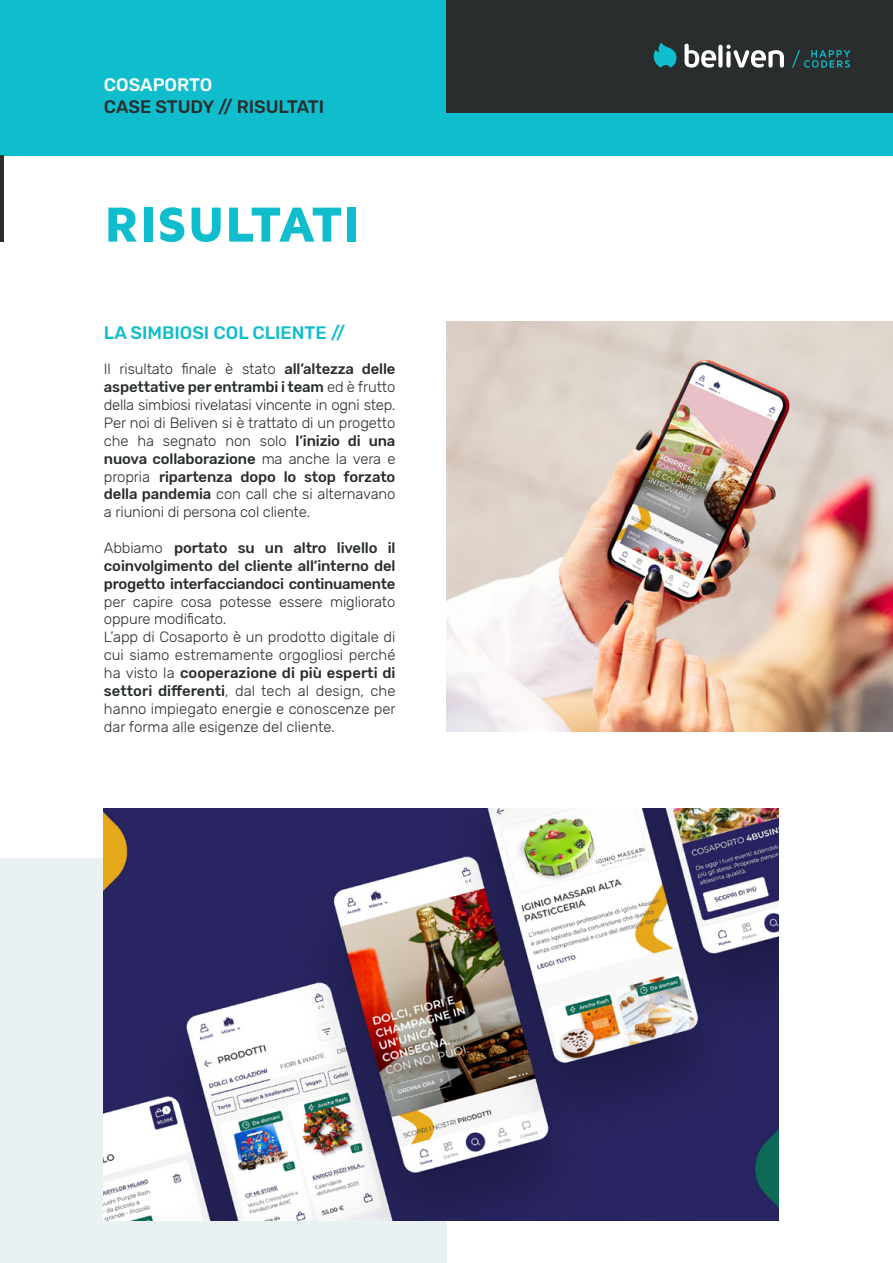
<style>
.page{position:relative;width:893px;height:1263px;background:#fff}
.page>*{position:absolute;margin:0;border:0;box-sizing:border-box;transform-origin:0 0}
.t1{font:900 51px "Maven Pro";letter-spacing:-.01em;color:#0fbdcc}
.t2{font:500 18px "Rubik";color:#0fbdcc}
.t3{font:500 18px "Rubik";color:#292d2e}
.t4{font:500 18px "Rubik";color:#fff}
.t5{font:300 14.85px/17.9px "Rubik";color:#292d2e;text-align:justify}
.t6{font:500 14.85px/17.9px "Rubik";letter-spacing:-.02em;color:#292d2e;text-align:justify}
.s1{font-weight:500}
.s2{font-weight:300}
</style>
<div class="page">
<div style="left:0;top:0;width:893px;height:155px;background:#0fbdcc"></div>
<div style="left:446px;top:0;width:447px;height:113px;background:#292d2e"></div>
<svg style="left:654px;top:43px;width:22px;height:25px"></svg>
<svg style="left:718px;top:45px;width:4px;height:23px"></svg>
<svg style="left:726px;top:45px;width:58px;height:23px"></svg>
<svg style="left:792px;top:50px;width:58px;height:18px"></svg>
<svg style="left:685px;top:44px;width:31px;height:24px"></svg>
<hr style="left:0;top:155px;width:4px;height:87px;background:#292d2e">
<div style="left:0;top:859px;width:446px;height:404px;background:#eaf1f3"></div>
<img style="left:104px;top:808px;width:674px;height:412px">
<img style="left:446px;top:322px;width:447px;height:410px">
<p class="t4" style="left:104px;top:74px;width:110px">COSAPORTO</p>
<p class="t3" style="left:104px;top:96px;width:222px">CASE STUDY // RISULTATI</p>
<h1 class="t1" style="left:104px;top:197px;width:257px">RISULTATI</h1>
<p class="t2" style="left:104px;top:322px;width:243px">LA SIMBIOSI COL CLIENTE //</p>
<p class="t5" style="left:104px;top:361px;width:293px">Il risultato finale è stato <span class="s1">all’altezza delle aspettative per entrambi i team</span> ed è frutto della simbiosi rivelatasi vincente in ogni step.<br>Per noi di Beliven si è trattato di un progetto che ha segnato non solo <span class="s1">l’inizio di una nuova collaborazione</span> ma anche la vera e propria <span class="s1">ripartenza dopo lo stop forzato della pandemia</span> con call che si alternavano a riunioni di persona col cliente.</p>
<p class="t6" style="left:104px;top:539px;width:293px"><span class="s2">Abbiamo</span> portato su un altro livello il coinvolgimento del cliente all’interno del progetto interfacciandoci continuamente</p>
<p class="t5" style="left:104px;top:593px;width:293px;text-align:left">per capire cosa potesse essere migliorato oppure modificato.<br>L’app di Cosaporto è un prodotto digitale di cui siamo estremamente orgogliosi perché ha visto la <span class="s1">cooperazione di più esperti di settori differenti</span>, dal tech al design, che hanno impiegato energie e conoscenze per dar forma alle esigenze del cliente.</p>
</div>
